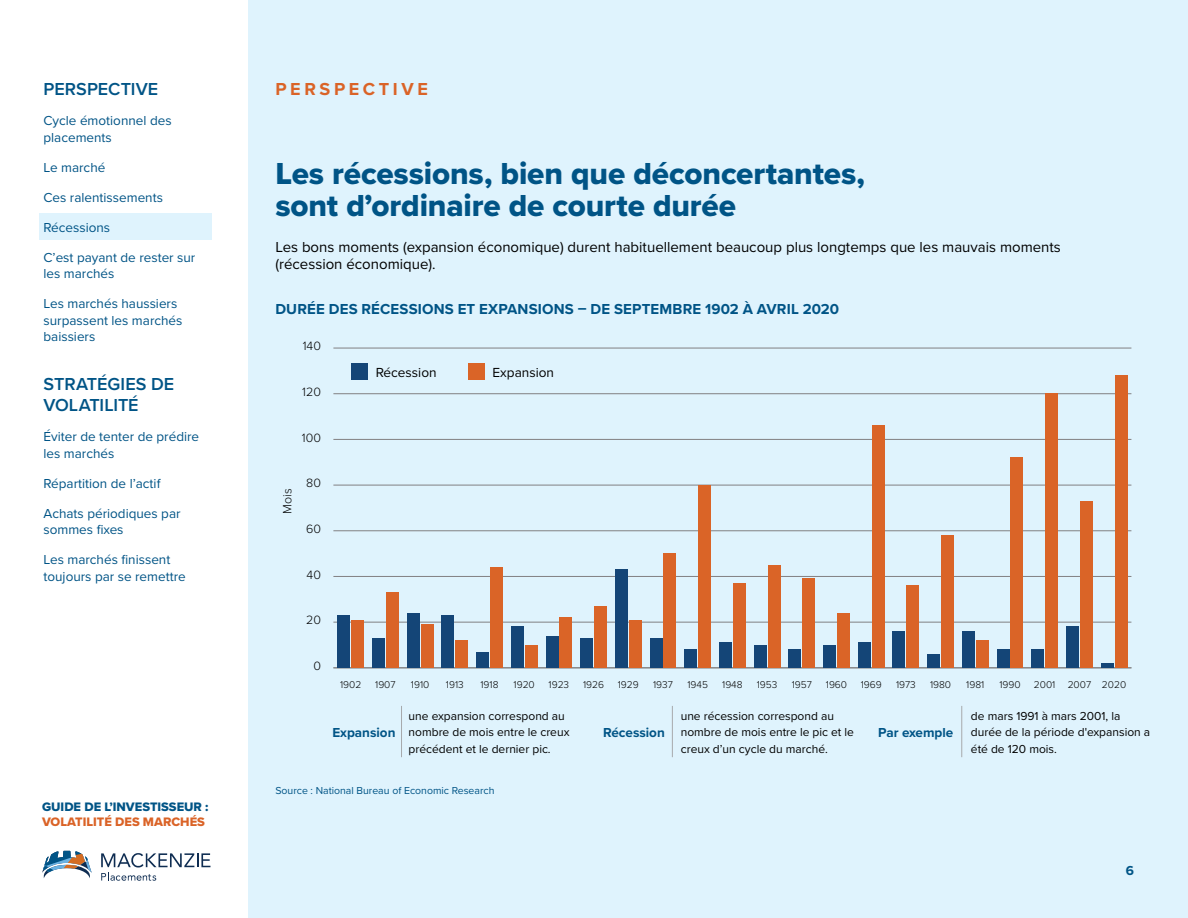
<style>
.page{position:relative;width:1188px;height:918px;background:#dff3fd}
.page>*{position:absolute;margin:0;border:0;box-sizing:border-box;transform-origin:0 0}
.t1{font:31.5px/31.5px "Proxima Nova Extrabld";letter-spacing:-.005em;color:#005486}
.t2{font:600 18px/21.6px "Proxima Nova";color:#005486}
.t3{font:700 18px "Proxima Nova";letter-spacing:.2em;color:#da6327}
.body_copy{font:15px/16.5px "Proxima Nova";color:#000}
.H5_Chart_Titles{font:700 15px "Proxima Nova";letter-spacing:.01em;color:#005486}
.t4{font:13.65px "Proxima Nova";color:#000}
.t5{font:13.5px/16.5px "Proxima Nova";color:#005486}
.body_copy-2{font:700 13.5px "Proxima Nova";color:#005486}
.t6{font:12.75px "Proxima Nova Extrabld";color:#005486}
.t7{font:12.75px "Proxima Nova Extrabld";color:#da6327}
.t8{font:300 12.45px "Proxima Nova";color:#000}
.body_copy-3{font:12px/16.5px "Proxima Nova";color:#000}
.Source{font:10.5px "Proxima Nova";color:#005486}
.t9{font:300 10.2px "Proxima Nova";color:#000}
</style>
<div class="page">
<div style="left:0;top:0;width:248px;height:918px;background:#fff"></div>
<svg style="left:42px;top:851px;width:50px;height:27px"></svg>
<svg style="left:101px;top:853px;width:109px;height:28px"></svg>
<div style="left:39px;top:213px;width:172px;height:27px;background:#dff3fd"></div>
<hr style="left:401px;top:706px;width:1px;height:51px;background:#a7a9ac">
<hr style="left:672px;top:706px;width:1px;height:51px;background:#a7a9ac">
<hr style="left:962px;top:706px;width:1px;height:51px;background:#a7a9ac">
<hr style="left:333px;top:668px;width:798px;height:1px;background:#818082">
<hr style="left:333px;top:622px;width:798px;height:1px;background:#818082">
<hr style="left:333px;top:576px;width:798px;height:1px;background:#818082">
<hr style="left:333px;top:531px;width:798px;height:1px;background:#818082">
<hr style="left:333px;top:485px;width:798px;height:1px;background:#818082">
<hr style="left:333px;top:439px;width:798px;height:1px;background:#818082">
<hr style="left:333px;top:393px;width:798px;height:1px;background:#818082">
<hr style="left:333px;top:348px;width:798px;height:1px;background:#818082">
<div style="left:351px;top:620px;width:13px;height:48px;background:#da6427"></div>
<div style="left:386px;top:592px;width:13px;height:76px;background:#da6427"></div>
<div style="left:421px;top:624px;width:12px;height:44px;background:#da6427"></div>
<div style="left:456px;top:640px;width:12px;height:28px;background:#da6427"></div>
<div style="left:490px;top:567px;width:13px;height:101px;background:#da6427"></div>
<div style="left:525px;top:645px;width:12px;height:23px;background:#da6427"></div>
<div style="left:560px;top:618px;width:12px;height:50px;background:#da6427"></div>
<div style="left:594px;top:606px;width:13px;height:62px;background:#da6427"></div>
<div style="left:629px;top:620px;width:13px;height:48px;background:#da6427"></div>
<div style="left:664px;top:554px;width:12px;height:114px;background:#da6427"></div>
<div style="left:698px;top:485px;width:13px;height:183px;background:#da6427"></div>
<div style="left:733px;top:583px;width:13px;height:85px;background:#da6427"></div>
<div style="left:768px;top:565px;width:12px;height:103px;background:#da6427"></div>
<div style="left:803px;top:579px;width:12px;height:89px;background:#da6427"></div>
<div style="left:837px;top:613px;width:13px;height:55px;background:#da6427"></div>
<div style="left:872px;top:426px;width:12px;height:242px;background:#da6427"></div>
<div style="left:907px;top:586px;width:12px;height:82px;background:#da6427"></div>
<div style="left:941px;top:535px;width:13px;height:133px;background:#da6427"></div>
<div style="left:976px;top:640px;width:12px;height:28px;background:#da6427"></div>
<div style="left:1011px;top:458px;width:12px;height:210px;background:#da6427"></div>
<div style="left:1045px;top:394px;width:13px;height:274px;background:#da6427"></div>
<div style="left:1080px;top:501px;width:13px;height:167px;background:#da6427"></div>
<div style="left:1115px;top:375px;width:12px;height:293px;background:#da6427"></div>
<div style="left:338px;top:615px;width:12px;height:53px;background:#144577"></div>
<div style="left:372px;top:638px;width:13px;height:30px;background:#144577"></div>
<div style="left:407px;top:613px;width:12px;height:55px;background:#144577"></div>
<div style="left:442px;top:615px;width:12px;height:53px;background:#144577"></div>
<div style="left:476px;top:652px;width:13px;height:16px;background:#144577"></div>
<div style="left:511px;top:627px;width:13px;height:41px;background:#144577"></div>
<div style="left:546px;top:636px;width:12px;height:32px;background:#144577"></div>
<div style="left:580px;top:638px;width:13px;height:30px;background:#144577"></div>
<div style="left:615px;top:570px;width:13px;height:98px;background:#144577"></div>
<div style="left:650px;top:638px;width:12px;height:30px;background:#144577"></div>
<div style="left:685px;top:650px;width:12px;height:18px;background:#144577"></div>
<div style="left:719px;top:643px;width:13px;height:25px;background:#144577"></div>
<div style="left:754px;top:645px;width:12px;height:23px;background:#144577"></div>
<div style="left:789px;top:650px;width:12px;height:18px;background:#144577"></div>
<div style="left:823px;top:645px;width:13px;height:23px;background:#144577"></div>
<div style="left:858px;top:643px;width:13px;height:25px;background:#144577"></div>
<div style="left:893px;top:631px;width:12px;height:37px;background:#144577"></div>
<div style="left:927px;top:654px;width:13px;height:14px;background:#144577"></div>
<div style="left:962px;top:631px;width:13px;height:37px;background:#144577"></div>
<div style="left:997px;top:650px;width:12px;height:18px;background:#144577"></div>
<div style="left:1032px;top:650px;width:12px;height:18px;background:#144577"></div>
<div style="left:1066px;top:627px;width:13px;height:41px;background:#144577"></div>
<div style="left:1101px;top:663px;width:12px;height:5px;background:#144577"></div>
<div style="left:352px;top:363px;width:16px;height:17px;background:#144577"></div>
<div style="left:468px;top:363px;width:17px;height:17px;background:#da6427"></div>
<h2 class="t2" style="left:44px;top:78px;width:116px">PERSPECTIVE</h2>
<p class="t5" style="left:44px;top:112px;width:130px">Cycle émotionnel des placements</p>
<p class="t5" style="left:44px;top:158px;width:63px">Le marché</p>
<p class="t5" style="left:44px;top:188px;width:121px">Ces ralentissements</p>
<p class="t5" style="left:44px;top:218px;width:68px">Récessions</p>
<p class="t5" style="left:44px;top:248px;width:153px">C’est payant de rester sur les marchés</p>
<p class="t5" style="left:44px;top:295px;width:140px">Les marchés haussiers surpassent les marchés baissiers</p>
<h2 class="t2" style="left:44px;top:373px;width:132px">STRATÉGIES DE<br>VOLATILITÉ</h2>
<p class="t5" style="left:44px;top:428px;width:157px">Éviter de tenter de prédire les marchés</p>
<p class="t5" style="left:44px;top:475px;width:118px">Répartition de l’actif</p>
<p class="t5" style="left:44px;top:505px;width:139px">Achats périodiques par sommes fixes</p>
<p class="t5" style="left:44px;top:551px;width:144px">Les marchés finissent toujours par se remettre</p>
<p class="t6" style="left:42px;top:797px;width:168px">GUIDE DE L’INVESTISSEUR :</p>
<p class="t7" style="left:42px;top:813px;width:164px">VOLATILITÉ DES MARCHÉS</p>
<h3 class="t3" style="left:275px;top:76px;width:154px">PERSPECTIVE</h3>
<h4 class="t1" style="left:275px;top:157px;width:591px">Les récessions, bien que déconcertantes, sont d’ordinaire de courte durée</h4>
<p class="body_copy" style="left:275px;top:239px;width:787px">Les bons moments (expansion économique) durent habituellement beaucoup plus longtemps que les mauvais moments (récession économique).</p>
<p class="H5_Chart_Titles" style="left:275px;top:298px;width:565px">DURÉE DES RÉCESSIONS ET EXPANSIONS – DE SEPTEMBRE 1902 À AVRIL 2020</p>
<p class="t8" style="left:303px;top:337px;width:20px">140</p>
<p class="t8" style="left:302px;top:382px;width:20px">120</p>
<p class="t4" style="left:376px;top:362px;width:62px">Récession</p>
<p class="t4" style="left:493px;top:362px;width:63px">Expansion</p>
<p class="t8" style="left:302px;top:428px;width:21px">100</p>
<p class="t8" style="left:278px;top:514px;width:27px;rotate:-90deg">Mois</p>
<p class="t8" style="left:306px;top:474px;width:16px">80</p>
<p class="t8" style="left:306px;top:520px;width:16px">60</p>
<p class="t8" style="left:307px;top:565px;width:16px">40</p>
<p class="t8" style="left:306px;top:611px;width:16px">20</p>
<p class="t8" style="left:313px;top:657px;width:9px">0</p>
<p class="t9" style="left:340px;top:677px;width:23px">1902</p>
<p class="t9" style="left:375px;top:677px;width:22px">1907</p>
<p class="t9" style="left:411px;top:677px;width:20px">1910</p>
<p class="t9" style="left:446px;top:677px;width:19px">1913</p>
<p class="t9" style="left:480px;top:677px;width:20px">1918</p>
<p class="t9" style="left:514px;top:677px;width:23px">1920</p>
<p class="t9" style="left:549px;top:677px;width:22px">1923</p>
<p class="t9" style="left:583px;top:677px;width:23px">1926</p>
<p class="t9" style="left:618px;top:677px;width:23px">1929</p>
<p class="t9" style="left:653px;top:677px;width:21px">1937</p>
<p class="t9" style="left:687px;top:677px;width:22px">1945</p>
<p class="t9" style="left:722px;top:677px;width:22px">1948</p>
<p class="t9" style="left:757px;top:677px;width:22px">1953</p>
<p class="t9" style="left:792px;top:677px;width:22px">1957</p>
<p class="t9" style="left:826px;top:677px;width:23px">1960</p>
<p class="t9" style="left:861px;top:677px;width:23px">1969</p>
<p class="t9" style="left:896px;top:677px;width:21px">1973</p>
<p class="t9" style="left:930px;top:677px;width:23px">1980</p>
<p class="t9" style="left:966px;top:677px;width:20px">1981</p>
<p class="t9" style="left:999px;top:677px;width:23px">1990</p>
<p class="t9" style="left:1034px;top:677px;width:94px">2001 2007 2020</p>
<p class="body_copy-2" style="left:332px;top:722px;width:65px">Expansion</p>
<p class="body_copy-3" style="left:409px;top:707px;width:162px">une expansion correspond au nombre de mois entre le creux précédent et le dernier pic.</p>
<p class="body_copy-2" style="left:603px;top:722px;width:63px">Récession</p>
<p class="body_copy-3" style="left:681px;top:707px;width:175px">une récession correspond au nombre de mois entre le pic et le creux d’un cycle du marché.</p>
<p class="body_copy-2" style="left:878px;top:722px;width:77px">Par exemple</p>
<p class="body_copy-3" style="left:971px;top:707px;width:181px">de mars 1991 à mars 2001, la durée de la période d'expansion a été de 120 mois.</p>
<p class="Source" style="left:275px;top:783px;width:221px">Source : National Bureau of Economic Research</p>
<p class="body_copy-2" style="left:1126px;top:860px;width:10px">6</p>
</div>
